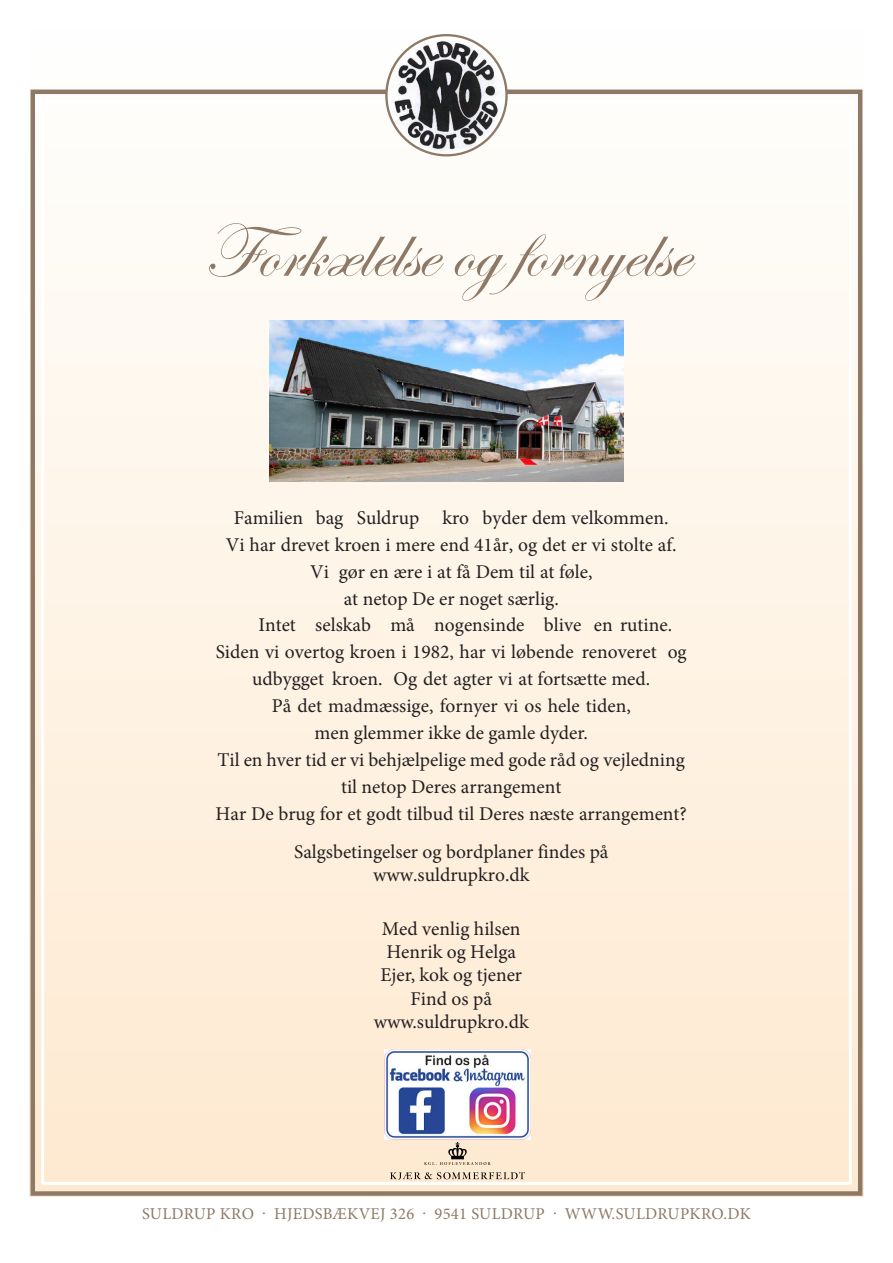
<style>
.page{position:relative;width:893px;height:1263px;background:#fff}
.page>*{position:absolute;margin:0;border:0;box-sizing:border-box;transform-origin:0 0}
.t1{font:78px "Edwardian Script ITC";color:#8d7965}
.t2{font:19.5px/23.4px "Minion Pro";color:#231f20;text-align:center}
.t3{font:16.5px "Minion Pro";letter-spacing:.02em;color:#8d7965}
</style>
<div class="page">
<div style="left:30px;top:25px;width:833px;height:1171px;background:linear-gradient(to bottom,#fefefd,#fee9d0)"></div>
<div style="left:31px;top:90px;width:831px;height:1106px;border:4px solid #8d7965"></div>
<img style="left:386px;top:35px;width:121px;height:120px;border-radius:60px">
<div style="left:385px;top:34px;width:123px;height:122px;border:2px solid #8d7965;border-radius:50%"></div>
<img style="left:269px;top:320px;width:355px;height:162px">
<img style="left:384px;top:1050px;width:146px;height:89px">
<img style="left:389px;top:1141px;width:137px;height:38px">
<h1 class="t1" style="left:205px;top:209px;width:485px">Forkælelse og fornyelse</h1>
<p class="t2" style="left:234px;top:506px;width:436px">Familien bag Suldrup kro byder dem velkommen.</p>
<p class="t2" style="left:226px;top:533px;width:452px">vi har drevet kroen i mere end 41år, og det er vi stolte af.</p>
<p class="t2" style="left:310px;top:560px;width:284px">vi gør en ære i at få dem til at føle,</p>
<p class="t2" style="left:344px;top:587px;width:217px">at netop de er noget særlig.</p>
<p class="t2" style="left:258px;top:614px;width:415px">Intet selskab må nogensinde blive en rutine.</p>
<p class="t2" style="left:216px;top:640px;width:472px">Siden vi overtog kroen i 1982, har vi løbende renoveret og</p>
<p class="t2" style="left:252px;top:667px;width:400px">udbygget kroen. og det agter vi at fortsætte med.</p>
<p class="t2" style="left:272px;top:694px;width:360px">på det madmæssige, fornyer vi os hele tiden,</p>
<p class="t2" style="left:314px;top:721px;width:275px">men glemmer ikke de gamle dyder.</p>
<p class="t2" style="left:218px;top:748px;width:469px">Til en hver tid er vi behjælpelige med gode råd og vejledning</p>
<p class="t2" style="left:341px;top:775px;width:222px">til netop deres arrangement</p>
<p class="t2" style="left:216px;top:802px;width:473px">Har de brug for et godt tilbud til deres næste arrangement?</p>
<p class="t2" style="left:294px;top:840px;width:316px">Salgsbetingelser og bordplaner findes på www.suldrupkro.dk</p>
<p class="t2" style="left:374px;top:917px;width:157px">Med venlig hilsen<br>Henrik og Helga ejer, kok og tjener<br>Find os på www.suldrupkro.dk</p>
<p class="t3" style="left:142px;top:1203px;width:610px">Suldrup kro · Hjedsbækvej 326 · 9541 Suldrup · www.suldrupkro.dk</p>
</div>
